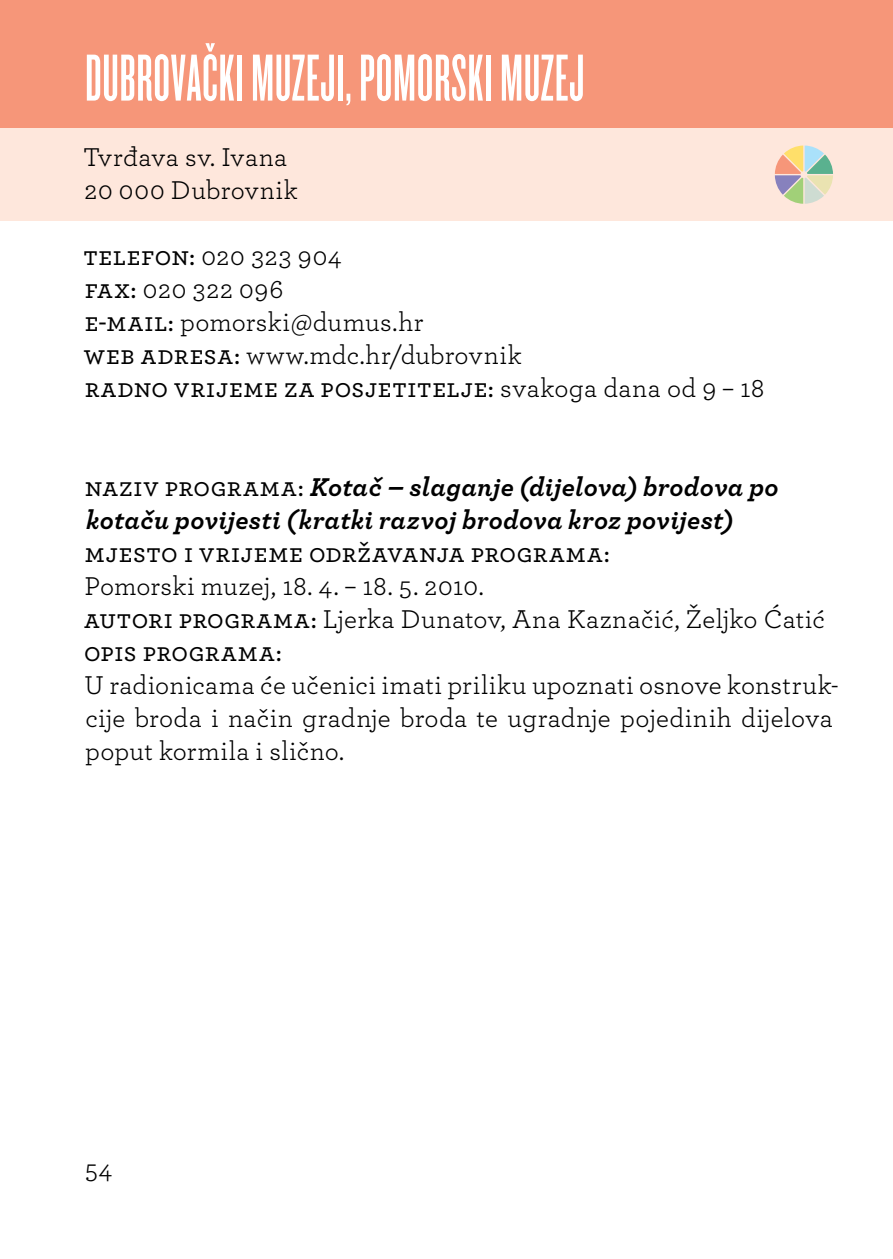
<style>
.page{position:relative;width:893px;height:1259px;background:#fff}
.page>*{position:absolute;margin:0;border:0;box-sizing:border-box;transform-origin:0 0}
.t1{font:69px "Knockout Flyweight HR";letter-spacing:.01em;color:#fff}
.t2{font:27px/33px "Archer";letter-spacing:.02em;color:#000}
.t3{font:italic 700 27px/33px "Archer";letter-spacing:.01em;color:#000}
.t4{font:500 27px "Archer";letter-spacing:.025em;color:#000}
.s1{font-weight:500}
.s2{font-weight:500;font-style:normal}
</style>
<div class="page">
<div style="left:0;top:128px;width:893px;height:93px;background:#fee7dc"></div>
<div style="left:0;top:0;width:893px;height:128px;background:#f69679"></div>
<svg style="left:775px;top:145px;width:58px;height:59px"></svg>
<h1 class="t1" style="left:85px;top:43px;width:501px">DUBROVAČKI MUZEJI, POMORSKI MUZEJ</h1>
<p class="t2" style="left:83px;top:139px;width:216px">Tvrđava sv. Ivana<br>20 000 Dubrovnik</p>
<p class="t2" style="left:83px;top:238px;width:682px"><span class="s1">telefon:</span> 020 323 904<br><span class="s1">fax:</span> 020 322 096<br><span class="s1">e-mail:</span> pomorski@dumus.hr<br><span class="s1">web adresa:</span> www.mdc.hr/dubrovnik<br><span class="s1">radno vrijeme za posjetitelje:</span> svakoga dana od 9 – 18</p>
<p class="t3" style="left:85px;top:469px;width:695px"><span class="s2">naziv programa:</span> Kotač – slaganje (dijelova) brodova po kotaču povijesti (kratki razvoj brodova kroz povijest)</p>
<p class="t4" style="left:85px;top:534px;width:526px">mjesto i vrijeme održavanja programa:</p>
<p class="t2" style="left:84px;top:568px;width:743px">Pomorski muzej, 18. 4. – 18. 5. 2010.<br><span class="s1">autori programa:</span> Ljerka Dunatov, Ana Kaznačić, Željko Ćatić <span class="s1">opis programa:</span></p>
<p class="t2" style="left:85px;top:667px;width:755px">U radionicama će učenici imati priliku upoznati osnove konstruk&shy;cije broda i način gradnje broda te ugradnje pojedinih dijelova poput kormila i slično.</p>
<p class="t2" style="left:85px;top:1151px;width:29px">54</p>
</div>
